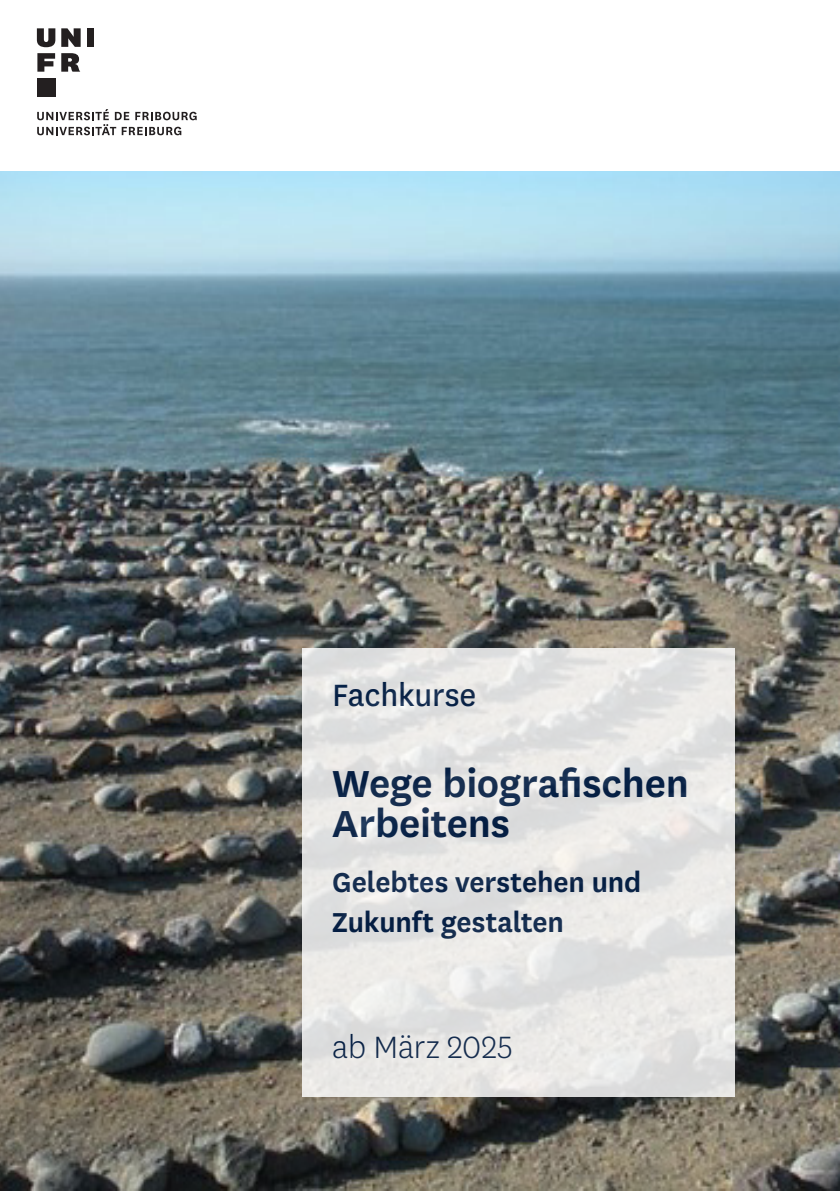
<style>
.page{position:relative;width:840px;height:1191px;background:#fff}
.page>*{position:absolute;margin:0;border:0;box-sizing:border-box;transform-origin:0 0}
.t1{font:600 44px/40px "National Uni Fr";letter-spacing:-.005em;color:#001e49}
.t2{font:300 36px "National Uni Fr";letter-spacing:-.005em;color:#001e49}
.t3{font:36px "National Uni Fr";letter-spacing:-.005em;color:#001e49}
.t4{font:600 32px/40px "National Uni Fr";letter-spacing:-.005em;color:#001e49}
</style>
<div class="page">
<svg style="left:37px;top:109px;width:159px;height:26px"></svg>
<svg style="left:37px;top:28px;width:18px;height:19px"></svg>
<svg style="left:61px;top:28px;width:20px;height:19px"></svg>
<div style="left:87px;top:28px;width:7px;height:19px;background:#231f20"></div>
<svg style="left:37px;top:53px;width:18px;height:19px"></svg>
<div style="left:37px;top:78px;width:18px;height:18px;background:#231f20"></div>
<svg style="left:61px;top:53px;width:19px;height:19px"></svg>
<img style="left:0;top:171px;width:839px;height:1020px">
<div style="left:302px;top:648px;width:432px;height:448px;background:linear-gradient(to right,#e6e5e4,#e6e6e5)"></div>
<p class="t3" style="left:332px;top:670px;width:146px">Fachkurse</p>
<h1 class="t1" style="left:332px;top:760px;width:358px">Wege biografischen<br>Arbeitens</h1>
<p class="t4" style="left:332px;top:859px;width:310px">Gelebtes verstehen und<br>Zukunft gestalten</p>
<p class="t2" style="left:332px;top:1025px;width:182px">ab März 2025</p>
</div>
